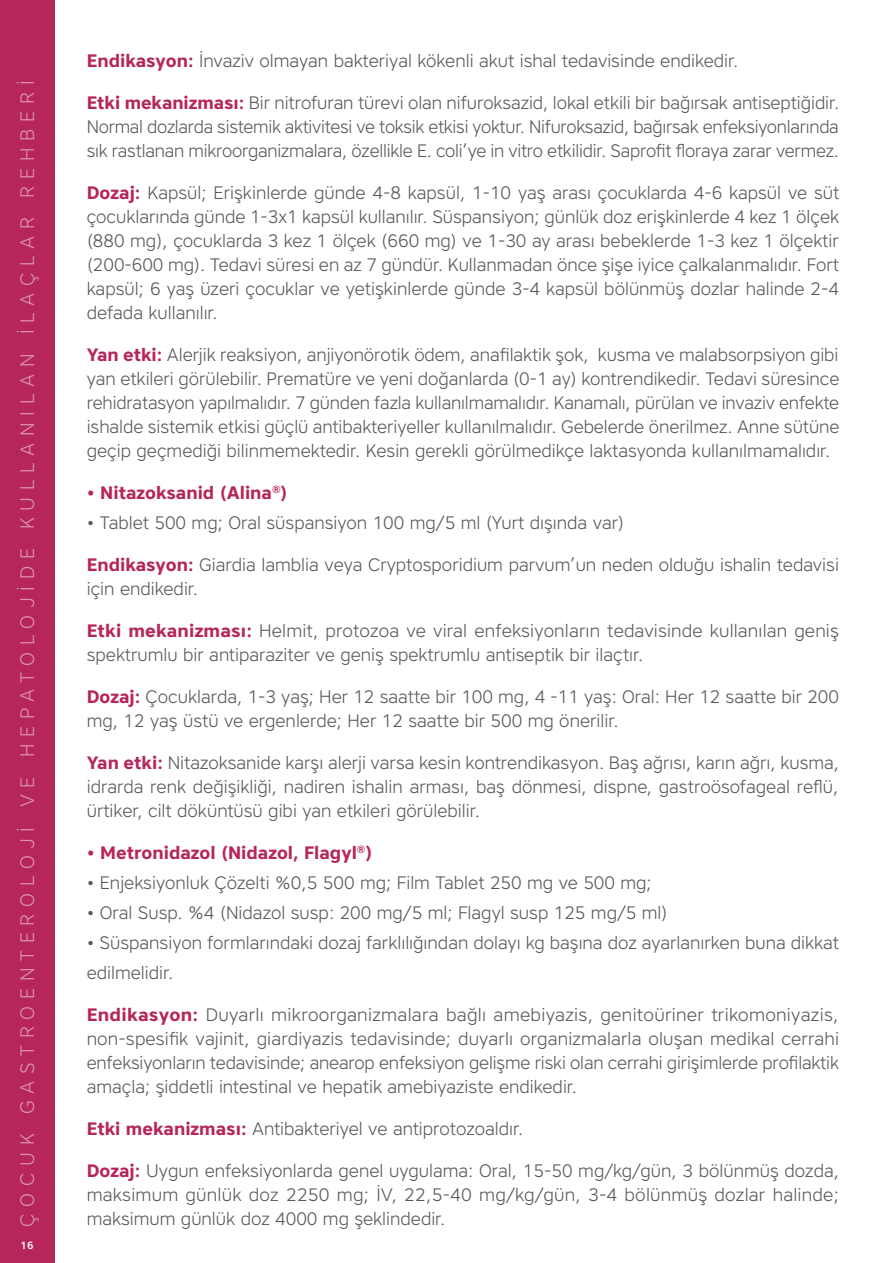
<style>
.page{position:relative;width:893px;height:1263px;background:#fff}
.page>*{position:absolute;margin:0;border:0;box-sizing:border-box;transform-origin:0 0}
.t1{font:300 19.5px "Core Sans A35";letter-spacing:.35em;color:#fff}
.t2{font:300 18px/24px "Core Sans A35";color:#575756;text-align:justify}
.t3{font:700 18px "Core Sans A65";color:#b6265b}
.t4{font:500 10.5px "Core Sans A55";color:#fff}
.s1{font-family:"Core Sans A65";font-weight:700;color:#b6265b}
</style>
<div class="page">
<div style="left:0;top:0;width:54px;height:1263px;background:#b6265b"></div>
<p class="t1" style="left:15px;top:1227px;width:1148px;rotate:-90deg">ÇOCUK GASTROENTEROLOJİ VE HEPATOLOJİDE KULLANILAN İLAÇLAR REHBERİ</p>
<p class="t4" style="left:21px;top:1238px;width:14px">16</p>
<p class="t2" style="left:87px;top:48px;width:653px"><span class="s1">Endikasyon:</span> İnvaziv olmayan bakteriyal kökenli akut ishal tedavisinde endikedir.</p>
<p class="t2" style="left:87px;top:90px;width:754px"><span class="s1">Etki mekanizması:</span> Bir nitrofuran türevi olan nifuroksazid, lokal etkili bir bağırsak antiseptiğidir.<br>Normal dozlarda sistemik aktivitesi ve toksik etkisi yoktur. Nifuroksazid, bağırsak enfeksiyonlarında sık rastlanan mikroorganizmalara, özellikle E. coli’ye in vitro etkilidir. Saprofit floraya zarar vermez.</p>
<p class="t2" style="left:87px;top:180px;width:754px"><span class="s1">Dozaj:</span> Kapsül; Erişkinlerde günde 4-8 kapsül, 1-10 yaş arası çocuklarda 4-6 kapsül ve süt çocuklarında günde 1-3x1 kapsül kullanılır. Süspansiyon; günlük doz erişkinlerde 4 kez 1 ölçek (880 mg), çocuklarda 3 kez 1 ölçek (660 mg) ve 1-30 ay arası bebeklerde 1-3 kez 1 ölçektir (200-600 mg). Tedavi süresi en az 7 gündür. Kullanmadan önce şişe iyice çalkalanmalıdır. Fort kapsül; 6 yaş üzeri çocuklar ve yetişkinlerde günde 3-4 kapsül bölünmüş dozlar halinde 2-4 defada kullanılır.</p>
<p class="t2" style="left:87px;top:342px;width:754px"><span class="s1">Yan etki:</span> Alerjik reaksiyon, anjiyonörotik ödem, anafilaktik şok, kusma ve malabsorpsiyon gibi yan etkileri görülebilir. Prematüre ve yeni doğanlarda (0-1 ay) kontrendikedir. Tedavi süresince rehidratasyon yapılmalıdır. 7 günden fazla kullanılmamalıdır. Kanamalı, pürülan ve invaziv enfekte ishalde sistemik etkisi güçlü antibakteriyeller kullanılmalıdır. Gebelerde önerilmez. Anne sütüne geçip geçmediği bilinmemektedir. Kesin gerekli görülmedikçe laktasyonda kullanılmamalıdır.</p>
<p class="t3" style="left:87px;top:481px;width:202px">• Nitazoksanid (Alina<sup>®</sup>)</p>
<p class="t2" style="left:87px;top:510px;width:539px">• Tablet 500 mg; Oral süspansiyon 100 mg/5 ml (Yurt dışında var)</p>
<p class="t2" style="left:87px;top:552px;width:754px"><span class="s1">Endikasyon:</span> Giardia lamblia veya Cryptosporidium parvum’un neden olduğu ishalin tedavisi için endikedir.</p>
<p class="t2" style="left:87px;top:618px;width:754px"><span class="s1">Etki mekanizması:</span> Helmit, protozoa ve viral enfeksiyonların tedavisinde kullanılan geniş spektrumlu bir antiparaziter ve geniş spektrumlu antiseptik bir ilaçtır.</p>
<p class="t2" style="left:87px;top:684px;width:754px"><span class="s1">Dozaj:</span> Çocuklarda, 1-3 yaş; Her 12 saatte bir 100 mg, 4 -11 yaş: Oral: Her 12 saatte bir 200 mg, 12 yaş üstü ve ergenlerde; Her 12 saatte bir 500 mg önerilir.</p>
<p class="t2" style="left:87px;top:750px;width:754px"><span class="s1">Yan etki:</span> Nitazoksanide karşı alerji varsa kesin kontrendikasyon. Baş ağrısı, karın ağrı, kusma, idrarda renk değişikliği, nadiren ishalin arması, baş dönmesi, dispne, gastroösofageal reflü, ürtiker, cilt döküntüsü gibi yan etkileri görülebilir.</p>
<p class="t3" style="left:87px;top:841px;width:287px">• Metronidazol (Nidazol, Flagyl<sup>®</sup>)</p>
<p class="t2" style="left:87px;top:870px;width:567px">• Enjeksiyonluk Çözelti %0,5 500 mg; Film Tablet 250 mg ve 500 mg;</p>
<p class="t2" style="left:87px;top:900px;width:582px">• Oral Susp. %4 (Nidazol susp: 200 mg/5 ml; Flagyl susp 125 mg/5 ml)</p>
<p class="t2" style="left:87px;top:927px;width:754px;line-height:30px">• Süspansiyon formlarındaki dozaj farklılığından dolayı kg başına doz ayarlanırken buna dikkat edilmelidir.</p>
<p class="t2" style="left:87px;top:1002px;width:754px"><span class="s1">Endikasyon:</span> Duyarlı mikroorganizmalara bağlı amebiyazis, genitoüriner trikomoniyazis, non-spesifik vajinit, giardiyazis tedavisinde; duyarlı organizmalarla oluşan medikal cerrahi enfeksiyonların tedavisinde; anearop enfeksiyon gelişme riski olan cerrahi girişimlerde profilaktik amaçla; şiddetli intestinal ve hepatik amebiyaziste endikedir.</p>
<p class="t2" style="left:87px;top:1116px;width:438px"><span class="s1">Etki mekanizması:</span> Antibakteriyel ve antiprotozoaldır.</p>
<p class="t2" style="left:87px;top:1158px;width:754px"><span class="s1">Dozaj:</span> Uygun enfeksiyonlarda genel uygulama: Oral, 15-50 mg/kg/gün, 3 bölünmüş dozda, maksimum günlük doz 2250 mg; İV, 22,5-40 mg/kg/gün, 3-4 bölünmüş dozlar halinde; maksimum günlük doz 4000 mg şeklindedir.</p>
</div>
